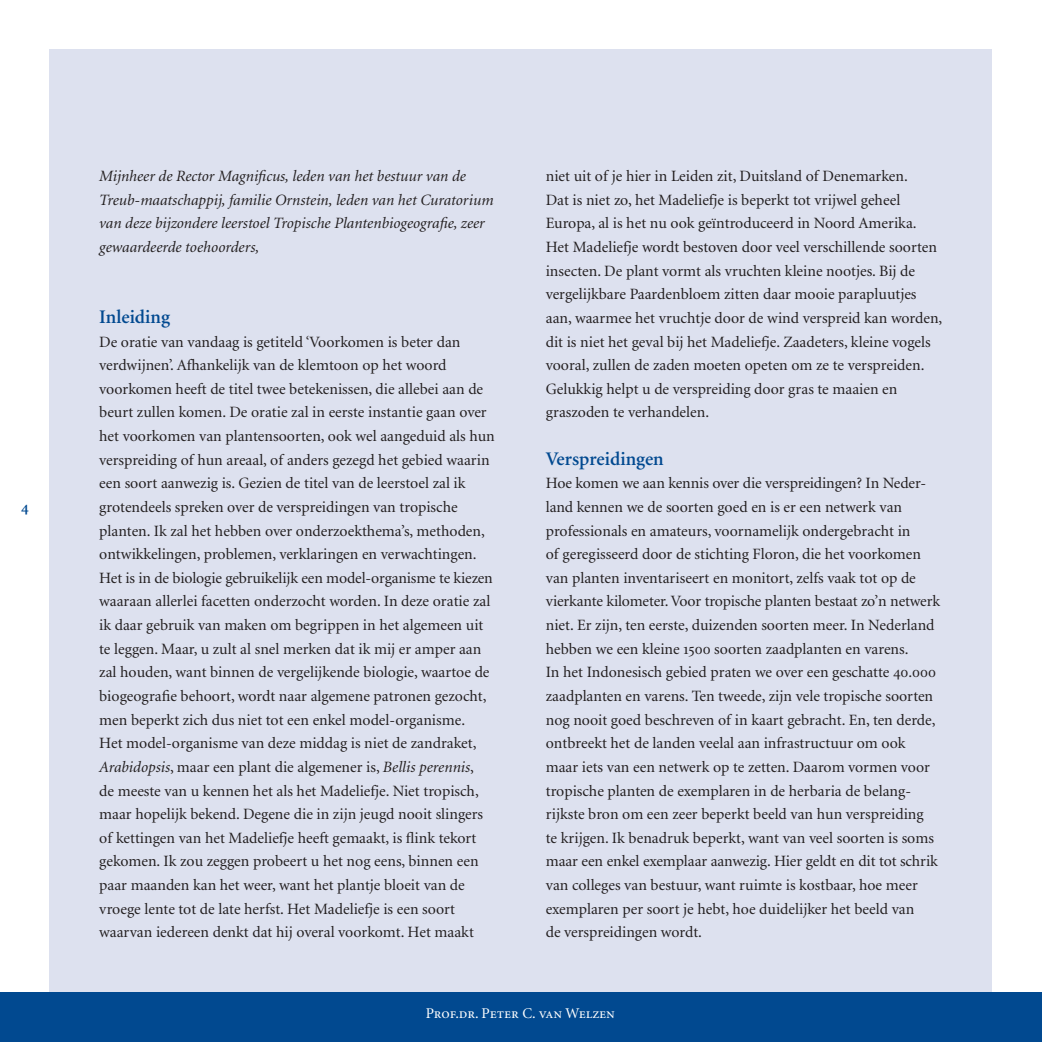
<style>
.page{position:relative;width:1042px;height:1042px;background:#fff}
.page>*{position:absolute;margin:0;border:0;box-sizing:border-box;transform-origin:0 0}
.lopend{font:600 19.25px "Minion";color:#014990}
.lopend-2{font:15.75px/23.6px "Minion";color:#231f20}
.lopend-3{font:italic 15.75px/23.6px "Minion";color:#231f20}
.t1{font:15.75px "Minion Semibold SC";color:#014990}
.t2{font:14.88px "Minion Regular SC";letter-spacing:-.005em;color:#fff}
.s1{font-style:italic}
.s2{font-family:"Minion Regular SC"}
</style>
<div class="page">
<div style="left:50px;top:50px;width:942px;height:992px;background:#dde1ef"></div>
<div style="left:0;top:992px;width:1042px;height:50px;background:#014990"></div>
<p class="t1" style="left:21px;top:499px;width:9px">4</p>
<p class="lopend-3" style="left:99px;top:165px;width:396px">Mijnheer de Rector Magnificus, leden van het bestuur van de Treub-maatschappij, familie Ornstein, leden van het Curatorium van deze bijzondere leerstoel Tropische Plantenbiogeografie, zeer gewaardeerde toehoorders,</p>
<p class="lopend" style="left:99px;top:307px;width:72px">Inleiding</p>
<p class="lopend-2" style="left:99px;top:330px;width:397px">De oratie van vandaag is getiteld ‘Voorkomen is beter dan verdwijnen’. Afhankelijk van de klemtoon op het woord voorkomen heeft de titel twee betekenissen, die allebei aan de beurt zullen komen. De oratie zal in eerste instantie gaan over het voorkomen van plantensoorten, ook wel aangeduid als hun verspreiding of hun areaal, of anders gezegd het gebied waarin een soort aanwezig is. Gezien de titel van de leerstoel zal ik grotendeels spreken over de verspreidingen van tropische planten. Ik zal het hebben over onderzoekthema’s, methoden, ontwikkelingen, problemen, verklaringen en verwachtingen.</p>
<p class="lopend-2" style="left:99px;top:566px;width:395px">Het is in de biologie gebruikelijk een model-organisme te kiezen waaraan allerlei facetten onderzocht worden. In deze oratie zal ik daar gebruik van maken om begrippen in het algemeen uit te leggen. Maar, u zult al snel merken dat ik mij er amper aan zal houden, want binnen de vergelijkende biologie, waartoe de biogeografie behoort, wordt naar algemene patronen gezocht, men beperkt zich dus niet tot een enkel model-organisme.<br>Het model-organisme van deze middag is niet de zandraket, <span class="s1">Arabidopsis</span>, maar een plant die algemener is, <span class="s1">Bellis perennis</span>,<br>de meeste van u kennen het als het Madeliefje. Niet tropisch, maar hopelijk bekend. Degene die in zijn jeugd nooit slingers of kettingen van het Madeliefje heeft gemaakt, is flink tekort gekomen. Ik zou zeggen probeert u het nog eens, binnen een paar maanden kan het weer, want het plantje bloeit van de vroege lente tot de late herfst. Het Madeliefje is een soort waarvan iedereen denkt dat hij overal voorkomt. Het maakt</p>
<p class="lopend-2" style="left:546px;top:165px;width:398px">niet uit of je hier in Leiden zit, Duitsland of Denemarken.<br>Dat is niet zo, het Madeliefje is beperkt tot vrijwel geheel Europa, al is het nu ook geïntroduceerd in Noord Amerika.<br>Het Madeliefje wordt bestoven door veel verschillende soorten insecten. De plant vormt als vruchten kleine nootjes. Bij de vergelijkbare Paardenbloem zitten daar mooie parapluutjes aan, waarmee het vruchtje door de wind verspreid kan worden, dit is niet het geval bij het Madeliefje. Zaadeters, kleine vogels vooral, zullen de zaden moeten opeten om ze te verspreiden.<br>Gelukkig helpt u de verspreiding door gras te maaien en graszoden te verhandelen.</p>
<p class="lopend" style="left:546px;top:449px;width:120px">Verspreidingen</p>
<p class="lopend-2" style="left:546px;top:472px;width:396px">Hoe komen we aan kennis over die verspreidingen? In Neder&shy;land kennen we de soorten goed en is er een netwerk van professionals en amateurs, voornamelijk ondergebracht in<br>of geregisseerd door de stichting Floron, die het voorkomen van planten inventariseert en monitort, zelfs vaak tot op de vierkante kilometer. Voor tropische planten bestaat zo’n netwerk niet. Er zijn, ten eerste, duizenden soorten meer. In Nederland hebben we een kleine <span class="s2">1500</span> soorten zaadplanten en varens.<br>In het Indonesisch gebied praten we over een geschatte <span class="s2">40</span>.<span class="s2">000 </span>zaadplanten en varens. Ten tweede, zijn vele tropische soorten nog nooit goed beschreven of in kaart gebracht. En, ten derde, ontbreekt het de landen veelal aan infrastructuur om ook maar iets van een netwerk op te zetten. Daarom vormen voor tropische planten de exemplaren in de herbaria de belang&shy;rijkste bron om een zeer beperkt beeld van hun verspreiding<br>te krijgen. Ik benadruk beperkt, want van veel soorten is soms maar een enkel exemplaar aanwezig. Hier geldt en dit tot schrik van colleges van bestuur, want ruimte is kostbaar, hoe meer exemplaren per soort je hebt, hoe duidelijker het beeld van<br>de verspreidingen wordt.</p>
<p class="t2" style="left:426px;top:1006px;width:191px">Prof.dr. Peter C. van Welzen</p>
</div>
